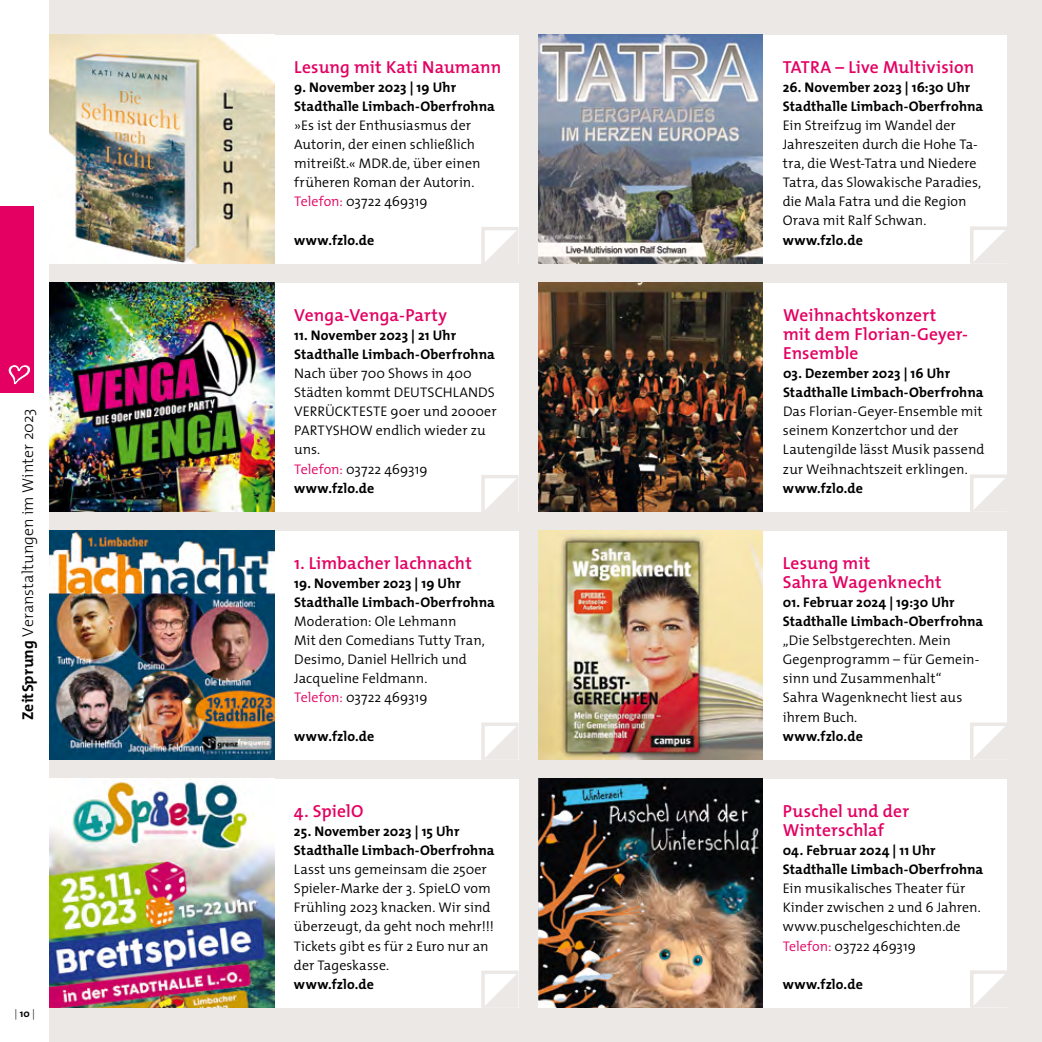
<style>
.page{position:relative;width:1042px;height:1042px;background:#fff}
.page>*{position:absolute;margin:0;border:0;box-sizing:border-box;transform-origin:0 0}
.t1{font:600 17.5px/19.1px "The Mix";letter-spacing:.01em;color:#e30062}
.t2{font:300 15.75px "The Mix";letter-spacing:.005em;color:#000}
.t3{font:300 14px/19.1px "The Mix";letter-spacing:.005em;color:#000}
.t4{font:700 14px/19.1px "The Mix";letter-spacing:.01em;color:#000}
.t5{font:300 10.5px "The Mix";color:#000}
.s1{font-weight:700}
.s2{color:#e30062}
</style>
<div class="page">
<div style="left:50px;top:0;width:992px;height:1042px;background:#ece8e6"></div>
<div style="left:0;top:206px;width:33px;height:187px;background:#e30062"></div>
<svg style="left:8px;top:364px;width:23px;height:21px"></svg>
<div style="left:50px;top:779px;width:468px;height:229px;background:#fff"></div>
<div style="left:538px;top:531px;width:469px;height:229px;background:#fff"></div>
<div style="left:538px;top:35px;width:469px;height:229px;background:#fff"></div>
<div style="left:538px;top:778px;width:469px;height:229px;background:#fff"></div>
<div style="left:51px;top:283px;width:467px;height:229px;background:#fff"></div>
<div style="left:51px;top:35px;width:467px;height:229px;background:#fff"></div>
<div style="left:50px;top:531px;width:468px;height:229px;background:#fff"></div>
<div style="left:538px;top:283px;width:469px;height:229px;background:#fff"></div>
<img style="left:50px;top:779px;width:224px;height:228px">
<img style="left:538px;top:531px;width:225px;height:228px">
<img style="left:538px;top:35px;width:225px;height:229px">
<img style="left:538px;top:778px;width:225px;height:229px">
<svg style="left:481px;top:473px;width:38px;height:39px"></svg>
<svg style="left:481px;top:225px;width:38px;height:39px"></svg>
<svg style="left:481px;top:721px;width:38px;height:39px"></svg>
<svg style="left:970px;top:474px;width:37px;height:38px"></svg>
<svg style="left:481px;top:969px;width:38px;height:39px"></svg>
<svg style="left:970px;top:722px;width:37px;height:38px"></svg>
<svg style="left:970px;top:226px;width:37px;height:38px"></svg>
<svg style="left:968px;top:970px;width:39px;height:38px"></svg>
<img style="left:50px;top:283px;width:224px;height:229px">
<img style="left:50px;top:35px;width:224px;height:229px">
<img style="left:50px;top:531px;width:224px;height:229px">
<img style="left:538px;top:283px;width:225px;height:229px">
<p class="t2" style="left:15px;top:720px;width:313px;rotate:-90deg"><span class="s1">ZeitSprung</span> Veranstaltungen im Winter 2023</p>
<p class="t5" style="left:14px;top:1005px;width:22px">| <span class="s1">10</span> |</p>
<p class="t1" style="left:294px;top:57px;width:209px">Lesung mit Kati Naumann</p>
<p class="t4" style="left:294px;top:77px;width:202px">9. November 2023 | 19 Uhr<br>Stadthalle Limbach-Oberfrohna</p>
<p class="t3" style="left:294px;top:115px;width:188px">»Es ist der Enthusiasmus der<br>Autorin, der einen schließlich mitreißt.« MDR.de, über einen früheren Roman der Autorin.<br><span class="s2">Telefon:</span> 03722 469319</p>
<p class="t4" style="left:294px;top:230px;width:82px">www.fzlo.de</p>
<p class="t1" style="left:294px;top:305px;width:154px">Venga-Venga-Party</p>
<p class="t4" style="left:294px;top:325px;width:202px">11. November 2023 | 21 Uhr<br>Stadthalle Limbach-Oberfrohna</p>
<p class="t3" style="left:294px;top:363px;width:204px">Nach über 700 Shows in 400<br>Städten kommt DEUTSCHLANDS<br>VERRÜCKTESTE 90er und 2000er<br>PARTYSHOW endlich wieder zu uns.<br><span class="s2">Telefon:</span> 03722 469319 <span class="s1">www.fzlo.de</span></p>
<p class="t1" style="left:294px;top:553px;width:179px">1. Limbacher lachnacht</p>
<p class="t4" style="left:294px;top:573px;width:202px">19. November 2023 | 19 Uhr<br>Stadthalle Limbach-Oberfrohna</p>
<p class="t3" style="left:294px;top:611px;width:192px">Moderation: Ole Lehmann<br>Mit den Comedians Tutty Tran,<br>Desimo, Daniel Hellrich und<br>Jacqueline Feldmann.<br><span class="s2">Telefon:</span> 03722 469319</p>
<p class="t4" style="left:294px;top:726px;width:82px">www.fzlo.de</p>
<p class="t1" style="left:294px;top:801px;width:71px">4. SpielO</p>
<p class="t4" style="left:294px;top:821px;width:202px">25. November 2023 | 15 Uhr<br>Stadthalle Limbach-Oberfrohna</p>
<p class="t3" style="left:294px;top:859px;width:201px">Lasst uns gemeinsam die 250er<br>Spieler-Marke der 3. SpieLO vom<br>Frühling 2023 knacken. Wir sind überzeugt, da geht noch mehr!!!<br>Tickets gibt es für 2 Euro nur an der Tageskasse.</p>
<p class="t4" style="left:294px;top:974px;width:82px">www.fzlo.de</p>
<p class="t1" style="left:783px;top:57px;width:193px">TATRA – Live Multivision</p>
<p class="t4" style="left:783px;top:77px;width:202px">26. November 2023 | 16:30 Uhr<br>Stadthalle Limbach-Oberfrohna</p>
<p class="t3" style="left:783px;top:115px;width:200px">Ein Streifzug im Wandel der<br>Jahreszeiten durch die Hohe Ta&shy;tra, die West-Tatra und Niedere<br>Tatra, das Slowakische Paradies, die Mala Fatra und die Region<br>Orava mit Ralf Schwan.</p>
<p class="t4" style="left:783px;top:230px;width:82px">www.fzlo.de</p>
<p class="t1" style="left:783px;top:305px;width:186px">Weihnachtskonzert mit dem Florian-Geyer-<br>Ensemble</p>
<p class="t4" style="left:783px;top:363px;width:202px">03. Dezember 2023 | 16 Uhr<br>Stadthalle Limbach-Oberfrohna</p>
<p class="t3" style="left:783px;top:401px;width:203px">Das Florian-Geyer-Ensemble mit seinem Konzertchor und der<br>Lautengilde lässt Musik passend zur Weihnachtszeit erklingen.</p>
<p class="t4" style="left:783px;top:478px;width:82px">www.fzlo.de</p>
<p class="t1" style="left:783px;top:553px;width:160px">Lesung mit<br>Sahra Wagenknecht</p>
<p class="t4" style="left:783px;top:592px;width:202px">01. Februar 2024 | 19:30 Uhr<br>Stadthalle Limbach-Oberfrohna</p>
<p class="t3" style="left:783px;top:630px;width:198px">„Die Selbstgerechten. Mein<br>Gegenprogramm – für Gemein&shy;sinn und Zusammenhalt“<br>Sahra Wagenknecht liest aus ihrem Buch.</p>
<p class="t4" style="left:783px;top:726px;width:82px">www.fzlo.de</p>
<p class="t1" style="left:783px;top:801px;width:128px">Puschel und der<br>Winterschlaf</p>
<p class="t4" style="left:783px;top:840px;width:202px">04. Februar 2024 | 11 Uhr<br>Stadthalle Limbach-Oberfrohna</p>
<p class="t3" style="left:783px;top:878px;width:200px">Ein musikalisches Theater für<br>Kinder zwischen 2 und 6 Jahren. www.puschelgeschichten.de<br><span class="s2">Telefon:</span> 03722 469319</p>
<p class="t4" style="left:783px;top:974px;width:82px">www.fzlo.de</p>
</div>
